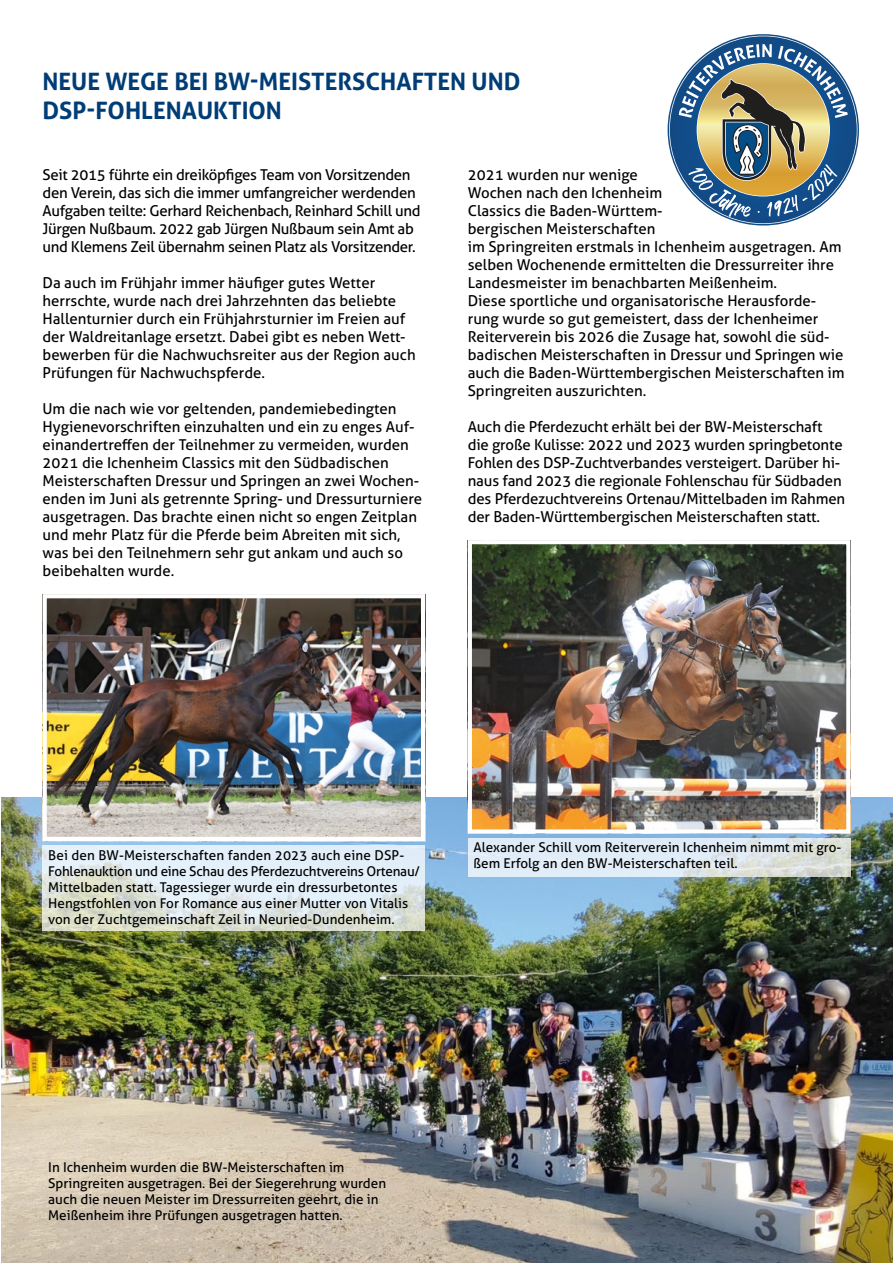
<style>
.page{position:relative;width:893px;height:1263px;background:#fff}
.page>*{position:absolute;margin:0;border:0;box-sizing:border-box;transform-origin:0 0}
.t1{font:700 24px/28.8px "Aller";color:#003d76}
.t2{font:15px/18px "Aller";color:#000}
.t3{font:15px/18px "Aller";letter-spacing:-.02em;color:#000}
.t4{font:13.5px/16.2px "Aller";color:#000}
</style>
<div class="page">
<img style="left:1px;top:797px;width:892px;height:466px">
<img style="left:48px;top:599px;width:372px;height:237px">
<div style="left:43px;top:594px;width:382px;height:247px;border:4px solid #fff"></div>
<img style="left:473px;top:545px;width:372px;height:284px">
<div style="left:468px;top:540px;width:382px;height:294px;border:4px solid #fff"></div>
<svg style="left:43px;top:845px;width:382px;height:86px;fill:#e2eef8"></svg>
<svg style="left:468px;top:838px;width:382px;height:38px;fill:#e0ecf7"></svg>
<svg style="left:670px;top:36px;width:187px;height:187px"></svg>
<svg style="left:679px;top:44px;width:169px;height:173px"></svg>
<h1 class="t1" style="left:43px;top:67px;width:480px">NEUE WEGE BEI BW-MEISTERSCHAFTEN UND<br>DSP-FOHLENAUKTION</h1>
<p class="t3" style="left:43px;top:166px;width:380px">Seit 2015 führte ein dreiköpfiges Team von Vorsitzenden den Verein, das sich die immer umfangreicher werdenden Aufgaben teilte: Gerhard Reichenbach, Reinhard Schill und Jürgen Nußbaum. 2022 gab Jürgen Nußbaum sein Amt ab und Klemens Zeil übernahm seinen Platz als Vorsitzender.</p>
<p class="t2" style="left:43px;top:274px;width:375px">Da auch im Frühjahr immer häufiger gutes Wetter herrschte, wurde nach drei Jahrzehnten das beliebte Hallenturnier durch ein Frühjahrsturnier im Freien auf der Waldreitanlage ersetzt. Dabei gibt es neben Wett&shy;bewerben für die Nachwuchsreiter aus der Region auch Prüfungen für Nachwuchspferde.</p>
<p class="t2" style="left:43px;top:400px;width:381px">Um die nach wie vor geltenden, pandemiebedingten Hygienevorschriften einzuhalten und ein zu enges Auf&shy;einandertreffen der Teilnehmer zu vermeiden, wurden 2021 die Ichenheim Classics mit den Südbadischen Meisterschaften Dressur und Springen an zwei Wochen&shy;enden im Juni als getrennte Spring- und Dressurturniere ausgetragen. Das brachte einen nicht so engen Zeitplan und mehr Platz für die Pferde beim Abreiten mit sich, was bei den Teilnehmern sehr gut ankam und auch so beibehalten wurde.</p>
<p class="t2" style="left:468px;top:166px;width:378px">2021 wurden nur wenige<br>Wochen nach den Ichenheim<br>Classics die Baden-Württem-<br>bergischen Meisterschaften<br>im Springreiten erstmals in Ichenheim ausgetragen. Am selben Wochenende ermittelten die Dressurreiter ihre Landesmeister im benachbarten Meißenheim.<br>Diese sportliche und organisatorische Herausforde&shy;rung wurde so gut gemeistert, dass der Ichenheimer Reiterverein bis 2026 die Zusage hat, sowohl die süd&shy;badischen Meisterschaften in Dressur und Springen wie auch die Baden-Württembergischen Meisterschaften im Springreiten auszurichten.</p>
<p class="t2" style="left:468px;top:418px;width:379px">Auch die Pferdezucht erhält bei der BW-Meisterschaft die große Kulisse: 2022 und 2023 wurden springbetonte Fohlen des DSP-Zuchtverbandes versteigert. Darüber hi&shy;naus fand 2023 die regionale Fohlenschau für Südbaden des Pferdezuchtvereins Ortenau/Mittelbaden im Rahmen der Baden-Württembergischen Meisterschaften statt.</p>
<p class="t4" style="left:48px;top:847px;width:373px">Bei den BW-Meisterschaften fanden 2023 auch eine DSP-Fohlenauktion und eine Schau des Pferdezuchtvereins Ortenau/ Mittelbaden statt. Tagessieger wurde ein dressurbetontes Hengstfohlen von For Romance aus einer Mutter von Vitalis von der Zuchtgemeinschaft Zeil in Neuried-Dundenheim.</p>
<p class="t4" style="left:473px;top:839px;width:369px">Alexander Schill vom Reiterverein Ichenheim nimmt mit gro&shy;ßem Erfolg an den BW-Meisterschaften teil.</p>
<p class="t4" style="left:48px;top:1159px;width:339px">In Ichenheim wurden die BW-Meisterschaften im Springreiten ausgetragen. Bei der Siegerehrung wurden auch die neuen Meister im Dressurreiten geehrt, die in Meißenheim ihre Prüfungen ausgetragen hatten.</p>
</div>
